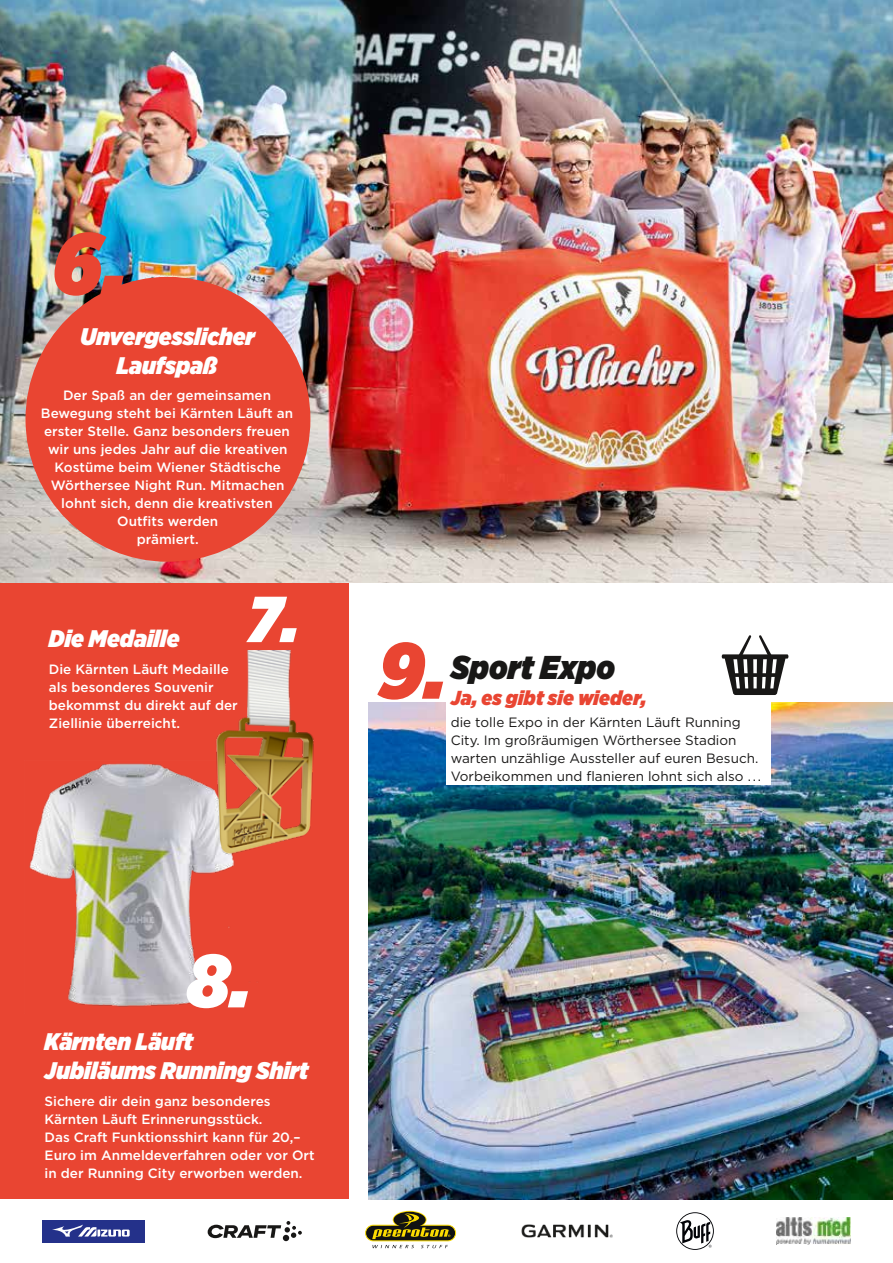
<style>
.page{position:relative;width:893px;height:1263px;background:#fff}
.page>*{position:absolute;margin:0;border:0;box-sizing:border-box;transform-origin:0 0}
.t1{font:italic 900 87.45px "Gotham Narrow";color:#e94532}
.t2{font:italic 900 79.2px "Gotham Narrow";color:#e94532}
.t3{font:italic 900 75.3px "Gotham Narrow";color:#fff}
.t4{font:italic 900 64.95px "Gotham Narrow";color:#fff}
.t5{font:italic 900 33px "Gotham Narrow";color:#181716}
.t6{font:italic 900 24px/29.4px "Gotham Narrow";color:#fff}
.t7{font:italic 900 20.25px "Gotham Narrow";letter-spacing:.005em;color:#e94532}
.t8{font:500 13.5px/18px "Gotham";color:#fff}
.t9{font:13.5px/18px "Gotham";color:#181716}
</style>
<div class="page">
<div style="left:0;top:0;width:349px;height:1199px;background:#e94532"></div>
<img style="left:0;top:0;width:893px;height:583px">
<img style="left:368px;top:703px;width:525px;height:496px">
<div style="left:446px;top:652px;width:325px;height:133px;background:#fff"></div>
<img style="left:29px;top:763px;width:206px;height:244px">
<img style="left:208px;top:650px;width:106px;height:210px">
<div style="left:26px;top:277px;width:284px;height:285px;background:#e94532;border-radius:50%"></div>
<svg style="left:722px;top:635px;width:66px;height:60px"></svg>
<div style="left:43px;top:1219px;width:102px;height:23px;background:#24318a"></div>
<svg style="left:52px;top:1224px;width:78px;height:12px"></svg>
<svg style="left:208px;top:1221px;width:94px;height:20px"></svg>
<svg style="left:393px;top:1211px;width:34px;height:18px"></svg>
<div style="left:366px;top:1225px;width:90px;height:16px;background:#111212;border-radius:8px"></div>
<div style="left:365px;top:1225px;width:91px;height:16px;border:1px solid #fcdc00;border-radius:8px"></div>
<svg style="left:394px;top:1212px;width:32px;height:16px"></svg>
<svg style="left:372px;top:1245px;width:42px;height:3px"></svg>
<svg style="left:421px;top:1245px;width:27px;height:3px"></svg>
<svg style="left:372px;top:1213px;width:78px;height:26px"></svg>
<img style="left:521px;top:1224px;width:92px;height:14px">
<svg style="left:676px;top:1212px;width:38px;height:38px"></svg>
<img style="left:777px;top:1218px;width:73px;height:26px">
<h1 class="t1" style="left:52px;top:204px;width:76px">6.</h1>
<h3 class="t6" style="left:81px;top:321px;width:176px;text-align:center">Unvergesslicher<br>Laufspaß</h3>
<p class="t8" style="left:41px;top:386px;width:254px;text-align:center">Der Spaß an der gemeinsamen<br>Bewegung steht bei Kärnten Läuft an erster Stelle. Ganz besonders freuen wir uns jedes Jahr auf die kreativen<br>Kostüme beim Wiener Städtische<br>Wörthersee Night Run. Mitmachen lohnt sich, denn die kreativsten<br>Outfits werden<br>prämiert.</p>
<h3 class="t4" style="left:247px;top:575px;width:54px">7.</h3>
<h3 class="t6" style="left:49px;top:624px;width:132px">Die Medaille</h3>
<p class="t8" style="left:49px;top:660px;width:190px">Die Kärnten Läuft Medaille als besonderes Souvenir bekommst du direkt auf der<br>Ziellinie überreicht.</p>
<h3 class="t5" style="left:451px;top:645px;width:166px">Sport Expo</h3>
<h2 class="t2" style="left:378px;top:617px;width:69px">9.</h2>
<h3 class="t7" style="left:451px;top:684px;width:197px">Ja, es gibt sie wieder,</h3>
<p class="t9" style="left:451px;top:713px;width:312px">die tolle Expo in der Kärnten Läuft Running City. Im großräumigen Wörthersee Stadion warten unzählige Aussteller auf euren Besuch.<br>Vorbeikommen und flanieren lohnt sich also . . .</p>
<h3 class="t3" style="left:186px;top:930px;width:66px">8.</h3>
<h3 class="t6" style="left:45px;top:1026px;width:265px">Kärnten Läuft<br>Jubiläums Running Shirt</h3>
<p class="t8" style="left:45px;top:1092px;width:272px">Sichere dir dein ganz besonderes Kärnten Läuft Erinnerungsstück.<br>Das Craft Funktionsshirt kann für 20,– Euro im Anmeldeverfahren oder vor Ort in der Running City erworben werden.</p>
</div>
